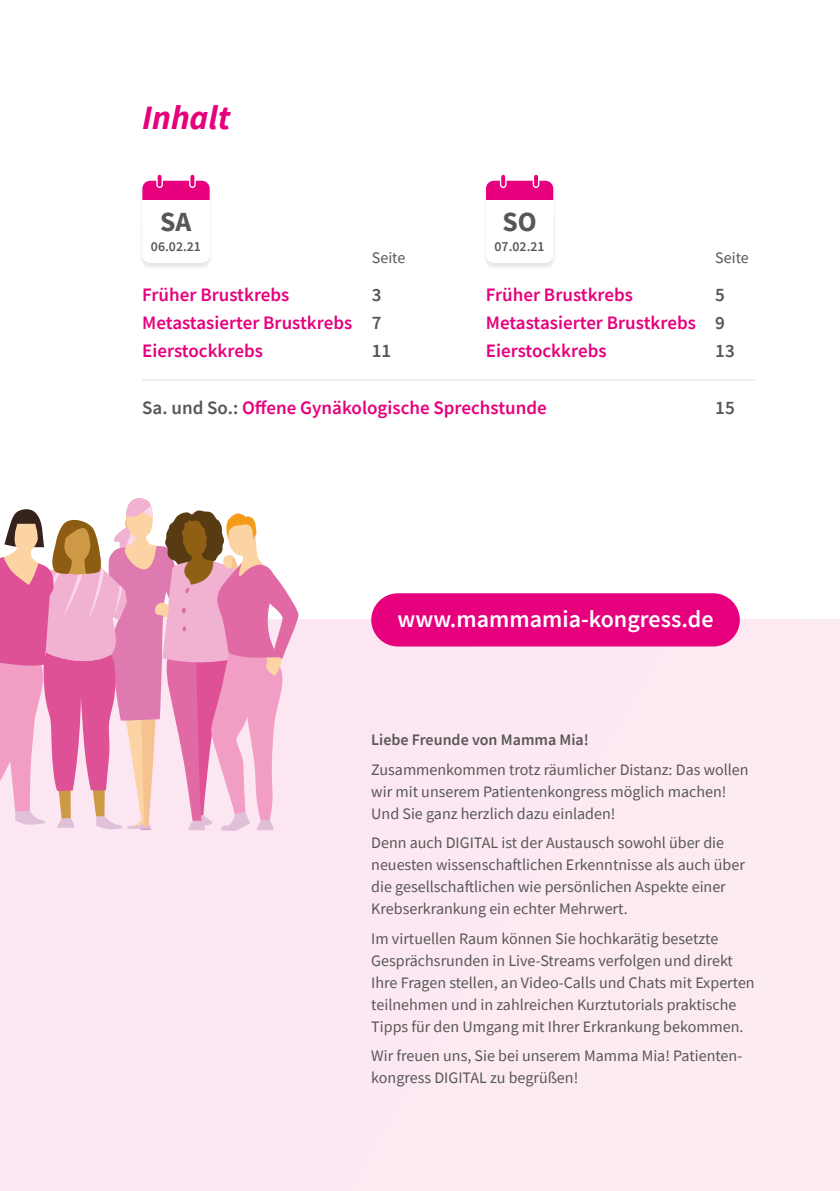
<style>
.page{position:relative;width:840px;height:1191px;background:#fff}
.page>*{position:absolute;margin:0;border:0;box-sizing:border-box;transform-origin:0 0}
.t1{font:italic 700 34px "Source Sans Pro";color:#e6007d}
.t2{font:700 27.6px "Source Sans Pro";color:#575756}
.t3{font:600 24px "Source Sans Pro";color:#fff}
.t4{font:600 19px/28.4px "Source Sans Pro";color:#e6007d}
.t5{font:600 19px "Source Sans Pro";color:#575756}
.t6{font:16px/22px "Source Sans Pro";color:#575756}
.t7{font:600 16px "Source Sans Pro";color:#575756}
.t8{font:600 13.8px "Source Sans Pro";color:#575756}
.s1{color:#575756}
</style>
<div class="page">
<div style="left:0;top:620px;width:839px;height:571px;background:#fce8f2"></div>
<svg style="left:0;top:498px;width:299px;height:333px"></svg>
<div style="left:371px;top:593px;width:368px;height:53px;background:#e6007d;border-radius:27px"></div>
<div style="left:138px;top:181px;width:75px;height:90px;background:#000;opacity:.1"></div>
<div style="left:142px;top:181px;width:67px;height:82px;background:#fff;border-radius:8px"></div>
<div style="left:142px;top:181px;width:67px;height:32px;background:#e6007d;border-radius:8px"></div>
<div style="left:142px;top:201px;width:67px;height:16px;background:#fff"></div>
<div style="left:157px;top:174px;width:5px;height:13px;background:#e6007d;border-radius:3px"></div>
<div style="left:156px;top:173px;width:7px;height:15px;border:1px solid #fff;border-radius:3px"></div>
<div style="left:190px;top:174px;width:5px;height:13px;background:#e6007d;border-radius:3px"></div>
<div style="left:189px;top:173px;width:7px;height:15px;border:1px solid #fff;border-radius:3px"></div>
<div style="left:482px;top:181px;width:75px;height:90px;background:#000;opacity:.1"></div>
<div style="left:485px;top:181px;width:68px;height:82px;background:#fff;border-radius:8px"></div>
<div style="left:485px;top:181px;width:68px;height:32px;background:#e6007d;border-radius:8px"></div>
<div style="left:485px;top:201px;width:68px;height:16px;background:#fff"></div>
<svg style="left:500px;top:174px;width:5px;height:13px"></svg>
<div style="left:499px;top:173px;width:7px;height:15px;border:1px solid #fff;border-radius:3px"></div>
<svg style="left:533px;top:174px;width:5px;height:13px"></svg>
<div style="left:532px;top:173px;width:7px;height:15px;border:1px solid #fff;border-radius:3px"></div>
<hr style="left:142px;top:379px;width:613px;height:1px;background:#e1e1e1">
<h1 class="t1" style="left:142px;top:95px;width:89px">Inhalt</h1>
<h2 class="t2" style="left:160px;top:203px;width:33px">SA</h2>
<p class="t8" style="left:151px;top:237px;width:52px">06.02.21</p>
<h2 class="t2" style="left:502px;top:203px;width:36px">SO</h2>
<p class="t8" style="left:494px;top:237px;width:52px">07.02.21</p>
<p class="t6" style="left:371px;top:246px;width:35px">Seite</p>
<p class="t6" style="left:714px;top:246px;width:35px">Seite</p>
<p class="t5" style="left:371px;top:282px;width:11px">3</p>
<p class="t5" style="left:714px;top:282px;width:11px">5</p>
<p class="t4" style="left:142px;top:308px;width:241px">Metastasierter Brustkrebs <span class="s1">7</span></p>
<p class="t5" style="left:714px;top:310px;width:11px">9</p>
<p class="t4" style="left:142px;top:336px;width:122px">Eierstockkrebs</p>
<p class="t4" style="left:142px;top:280px;width:149px">Früher Brustkrebs</p>
<p class="t4" style="left:485px;top:280px;width:211px">Früher Brustkrebs<br>Metastasierter Brustkrebs<br>Eierstockkrebs</p>
<p class="t5" style="left:371px;top:338px;width:21px">11</p>
<p class="t5" style="left:714px;top:338px;width:21px">13</p>
<p class="t4" style="left:142px;top:393px;width:406px"><span class="s1">Sa. und So.:</span> Offene Gynäkologische Sprechstunde</p>
<p class="t5" style="left:714px;top:395px;width:21px">15</p>
<h3 class="t3" style="left:397px;top:603px;width:317px">www.mammamia-kongress.de</h3>
<p class="t7" style="left:371px;top:729px;width:219px">Liebe Freunde von Mamma Mia!</p>
<p class="t6" style="left:371px;top:758px;width:378px">Zusammenkommen trotz räumlicher Distanz: Das wollen wir mit unserem Patientenkongress möglich machen!<br>Und Sie ganz herzlich dazu einladen!</p>
<p class="t6" style="left:371px;top:831px;width:375px">Denn auch DIGITAL ist der Austausch sowohl über die neuesten wissenschaftlichen Erkenntnisse als auch über die gesellschaftlichen wie persönlichen Aspekte einer Krebserkrankung ein echter Mehrwert.</p>
<p class="t6" style="left:371px;top:927px;width:385px">Im virtuellen Raum können Sie hochkarätig besetzte Gesprächsrunden in Live-Streams verfolgen und direkt Ihre Fragen stellen, an Video-Calls und Chats mit Experten teilnehmen und in zahlreichen Kurztutorials praktische Tipps für den Umgang mit Ihrer Erkrankung bekommen.</p>
<p class="t6" style="left:371px;top:1044px;width:372px">Wir freuen uns, Sie bei unserem Mamma Mia! Patienten&shy;kongress DIGITAL zu begrüßen!</p>
</div>
